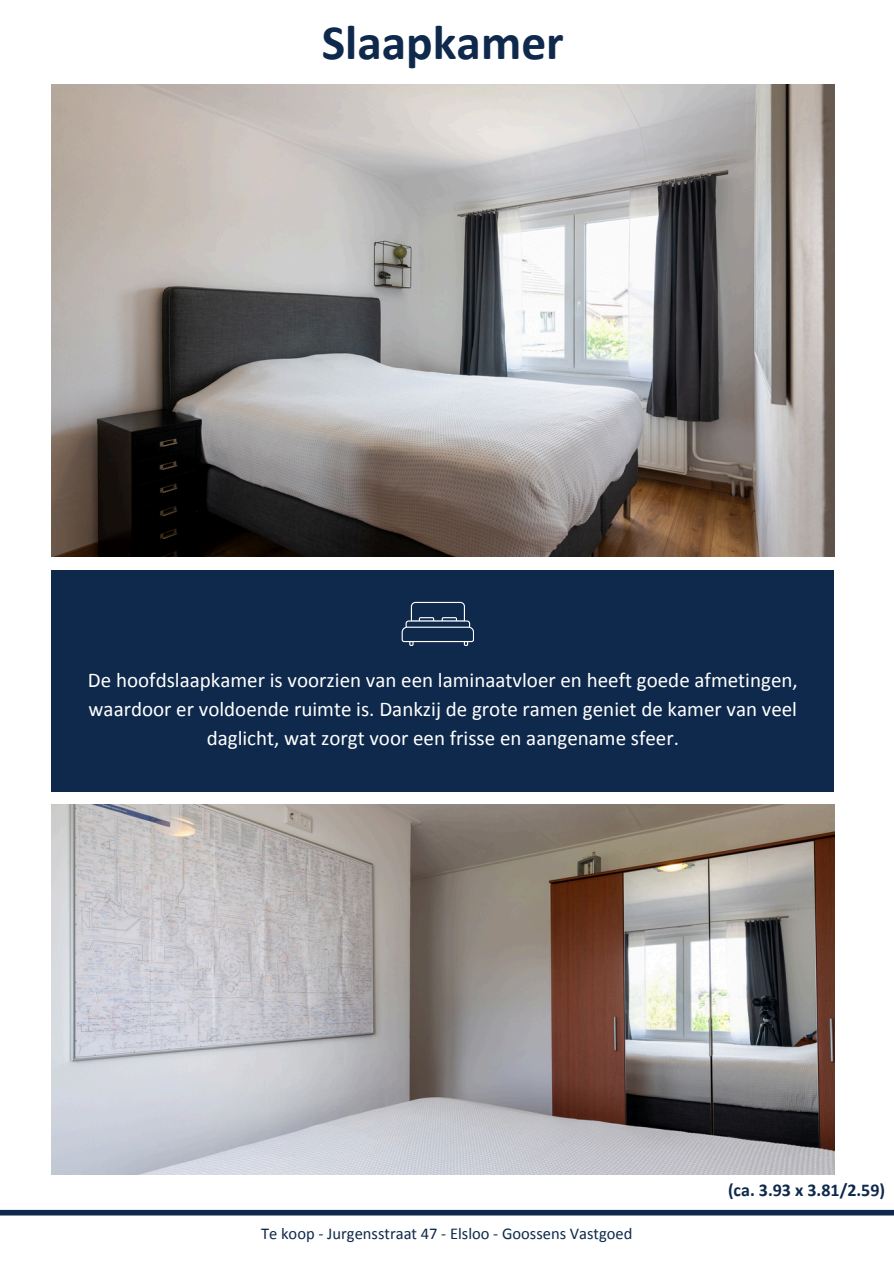
<style>
.page{position:relative;width:894px;height:1264px;background:#fff}
.page>*{position:absolute;margin:0;border:0;box-sizing:border-box;transform-origin:0 0}
.t1{font:700 49.5px "Calibri";color:#0e294b}
.t2{font:21px/29.2px "Calibri";color:#fff;text-align:center}
.t3{font:700 18px "Calibri";color:#0e294b}
.t4{font:16.5px "Calibri";color:#0e294b}
</style>
<div class="page">
<div style="left:0;top:1209px;width:893px;height:6px;background:#0e294b"></div>
<img style="left:51px;top:85px;width:782px;height:471px">
<div style="left:51px;top:569px;width:783px;height:222px;background:#0e294b"></div>
<svg style="left:401px;top:602px;width:72px;height:43px"></svg>
<img style="left:51px;top:805px;width:782px;height:369px">
<h1 class="t1" style="left:322px;top:21px;width:243px">Slaapkamer</h1>
<p class="t2" style="left:88px;top:666px;width:711px">De hoofdslaapkamer is voorzien van een laminaatvloer en heeft goede afmetingen, waardoor er voldoende ruimte is. Dankzij de grote ramen geniet de kamer van veel daglicht, wat zorgt voor een frisse en aangename sfeer.</p>
<p class="t4" style="left:261px;top:1226px;width:372px">Te koop - Jurgensstraat 47 - Elsloo - Goossens Vastgoed</p>
<p class="t3" style="left:727px;top:1182px;width:158px">(ca. 3.93 x 3.81/2.59)</p>
</div>
